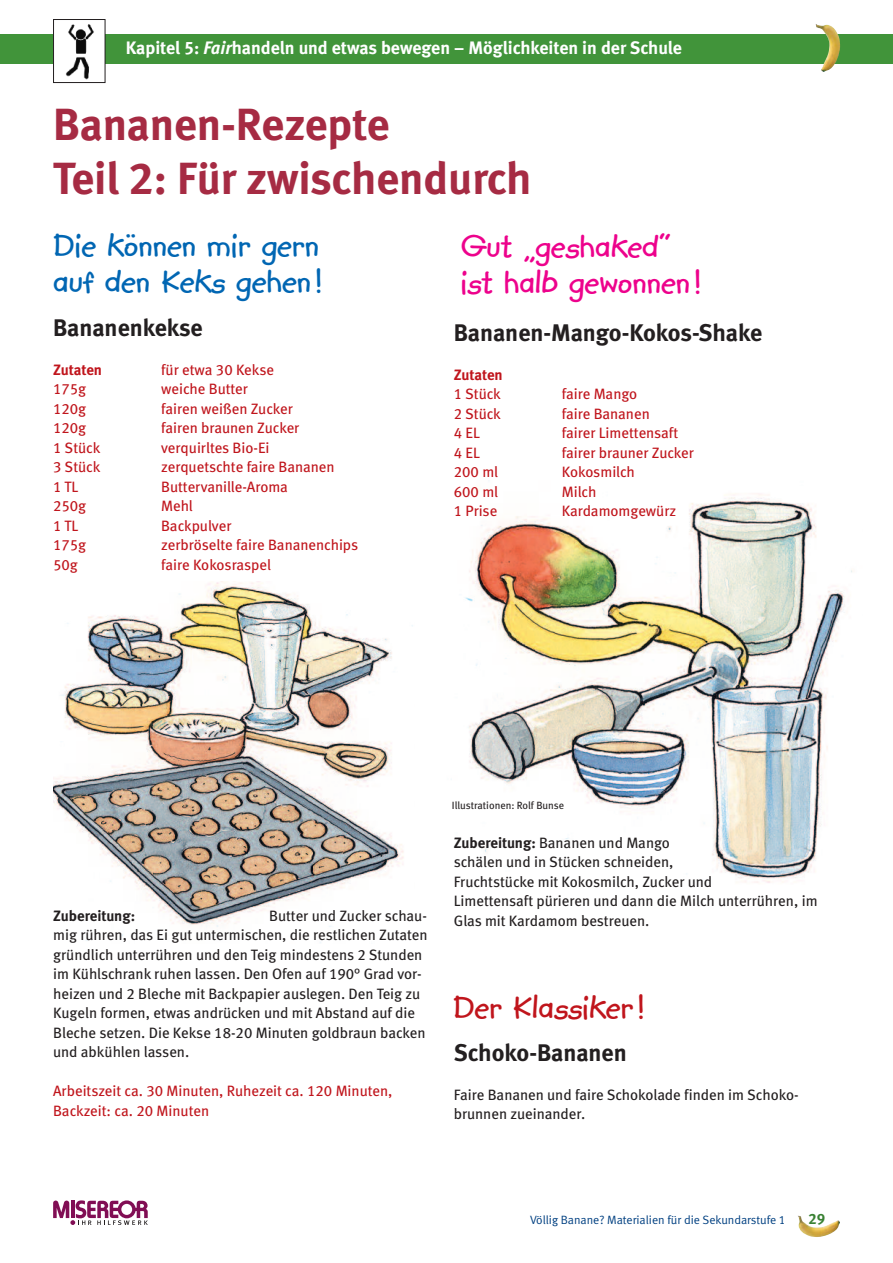
<style>
.page{position:relative;width:893px;height:1263px;background:#fff}
.page>*{position:absolute;margin:0;border:0;box-sizing:border-box;transform-origin:0 0}
.t1{font:45px/54px "Meta Bold LF";color:#a62b43}
.t2{font:700 36px/36px "Kidprint";color:#0166b3}
.t3{font:700 36px/36px "Kidprint";color:#ed028c}
.t4{font:700 36px "Kidprint";color:#c0151c}
.t5{font:24px "Meta Bold LF";color:#231f20}
.t6{font:18px "Meta Bold LF";color:#fff}
.t7{font:15px/19.5px "Meta Book LF";color:#231f20}
.t8{font:15px/19.5px "Meta Book LF";color:#c0151c}
.t9{font:15px "Meta Bold LF";letter-spacing:-.005em;color:#c0151c}
.t10{font:15px "Meta Bold LF";letter-spacing:-.005em;color:#231f20}
.t11{font:15px "Meta Bold LF";color:#398133}
.t12{font:12px "Meta Normal LF";color:#014081}
.t13{font:10.5px "Meta Book LF";color:#231f20}
.s1{font-style:italic}
.s2{font-family:"Meta Bold LF"}
</style>
<div class="page">
<img style="left:465px;top:493px;width:388px;height:390px">
<div style="left:0;top:34px;width:893px;height:30px;background:#41943a"></div>
<svg style="left:53px;top:1200px;width:95px;height:25px"></svg>
<img style="left:798px;top:1216px;width:42px;height:21px">
<div style="left:54px;top:20px;width:51px;height:63px;background:#fff"></div>
<img style="left:66px;top:24px;width:28px;height:56px">
<div style="left:53px;top:19px;width:52px;height:64px;border:1px solid #231f20"></div>
<img style="left:816px;top:24px;width:24px;height:48px">
<img style="left:53px;top:581px;width:360px;height:362px">
<p class="t6" style="left:126px;top:42px;width:558px">Kapitel 5: <span class="s1">Fair</span>handeln und etwas bewegen – Möglichkeiten in der Schule</p>
<h1 class="t1" style="left:53px;top:101px;width:480px">Bananen-Rezepte<br>Teil 2: Für zwischendurch</h1>
<h2 class="t2" style="left:53px;top:226px;width:271px">Die können mir gern auf den Keks gehen!</h2>
<h2 class="t3" style="left:461px;top:227px;width:242px">Gut „geshaked“ ist halb gewonnen!</h2>
<h3 class="t5" style="left:53px;top:319px;width:151px">Bananenkekse</h3>
<p class="t9" style="left:53px;top:364px;width:50px">Zutaten</p>
<p class="t8" style="left:161px;top:361px;width:114px">für etwa 30 Kekse</p>
<p class="t8" style="left:53px;top:381px;width:35px">175g</p>
<p class="t8" style="left:161px;top:381px;width:88px">weiche Butter</p>
<p class="t8" style="left:53px;top:400px;width:35px">120g</p>
<p class="t8" style="left:161px;top:400px;width:133px">fairen weißen Zucker</p>
<p class="t8" style="left:53px;top:420px;width:35px">120g</p>
<p class="t8" style="left:161px;top:420px;width:140px">fairen braunen Zucker</p>
<p class="t8" style="left:53px;top:439px;width:49px">1 Stück</p>
<p class="t8" style="left:161px;top:439px;width:110px">verquirltes Bio-Ei</p>
<p class="t8" style="left:53px;top:459px;width:49px">3 Stück</p>
<p class="t8" style="left:161px;top:459px;width:175px">zerquetschte faire Bananen</p>
<p class="t8" style="left:53px;top:478px;width:27px">1TL</p>
<p class="t8" style="left:161px;top:478px;width:128px">Buttervanille-Aroma</p>
<p class="t8" style="left:53px;top:498px;width:35px">250g</p>
<p class="t8" style="left:161px;top:498px;width:33px">Mehl</p>
<p class="t8" style="left:53px;top:517px;width:27px">1TL</p>
<p class="t8" style="left:161px;top:517px;width:72px">Backpulver</p>
<p class="t8" style="left:53px;top:537px;width:35px">175g</p>
<p class="t8" style="left:161px;top:537px;width:199px">zerbröselte faire Bananenchips</p>
<p class="t8" style="left:53px;top:556px;width:26px">50g</p>
<p class="t8" style="left:161px;top:556px;width:111px">faire Kokosraspel</p>
<h3 class="t5" style="left:454px;top:324px;width:310px">Bananen-Mango-Kokos-Shake</h3>
<p class="t9" style="left:454px;top:369px;width:50px">Zutaten</p>
<p class="t8" style="left:454px;top:386px;width:49px">1 Stück</p>
<p class="t8" style="left:562px;top:386px;width:77px">faire Mango</p>
<p class="t8" style="left:454px;top:405px;width:49px">2 Stück</p>
<p class="t8" style="left:562px;top:405px;width:90px">faire Bananen</p>
<p class="t8" style="left:454px;top:425px;width:28px">4 EL</p>
<p class="t8" style="left:562px;top:425px;width:118px">fairer Limettensaft</p>
<p class="t8" style="left:454px;top:444px;width:28px">4 EL</p>
<p class="t8" style="left:562px;top:444px;width:134px">fairer brauner Zucker</p>
<p class="t8" style="left:454px;top:464px;width:46px">200 ml</p>
<p class="t8" style="left:562px;top:464px;width:75px">Kokosmilch</p>
<p class="t8" style="left:454px;top:483px;width:46px">600 ml</p>
<p class="t8" style="left:562px;top:483px;width:36px">Milch</p>
<p class="t8" style="left:454px;top:503px;width:45px">1 Prise</p>
<p class="t8" style="left:562px;top:503px;width:116px">Kardamomgewürz</p>
<p class="t10" style="left:53px;top:910px;width:83px">Zubereitung:</p>
<p class="t7" style="left:53px;top:907px;width:376px;text-indent:216px">Butter und Zucker schau&shy;mig rühren, das Ei gut untermischen, die restlichen Zutaten gründlich unterrühren und den Teig mindestens 2 Stunden im Kühlschrank ruhen lassen. Den Ofen auf 190° Grad vor&shy;heizen und 2 Bleche mit Backpapier auslegen. Den Teig zu Kugeln formen, etwas andrücken und mit Abstand auf die Bleche setzen. Die Kekse 18-20 Minuten goldbraun backen und abkühlen lassen.</p>
<p class="t8" style="left:53px;top:1083px;width:341px">Arbeitszeit ca. 30 Minuten, Ruhezeit ca. 120 Minuten,<br>Backzeit: ca. 20 Minuten</p>
<p class="t13" style="left:452px;top:802px;width:114px">Illustrationen: Rolf Bunse</p>
<p class="t7" style="left:454px;top:834px;width:365px"><span class="s2">Zubereitung:</span> Bananen und Mango<br>schälen und in Stücken schneiden,<br>Fruchtstücke mit Kokosmilch, Zucker und<br>Limettensaft pürieren und dann die Milch unterrühren, im Glas mit Kardamom bestreuen.</p>
<h2 class="t4" style="left:453px;top:985px;width:193px">Der Klassiker!</h2>
<h3 class="t5" style="left:454px;top:1044px;width:175px">Schoko-Bananen</h3>
<p class="t7" style="left:454px;top:1086px;width:346px">Faire Bananen und faire Schokolade finden im Schoko&shy;brunnen zueinander.</p>
<p class="t12" style="left:530px;top:1216px;width:257px">Völlig Banane? Materialien für die Sekundarstufe 1</p>
<p class="t11" style="left:808px;top:1213px;width:18px">29</p>
</div>
